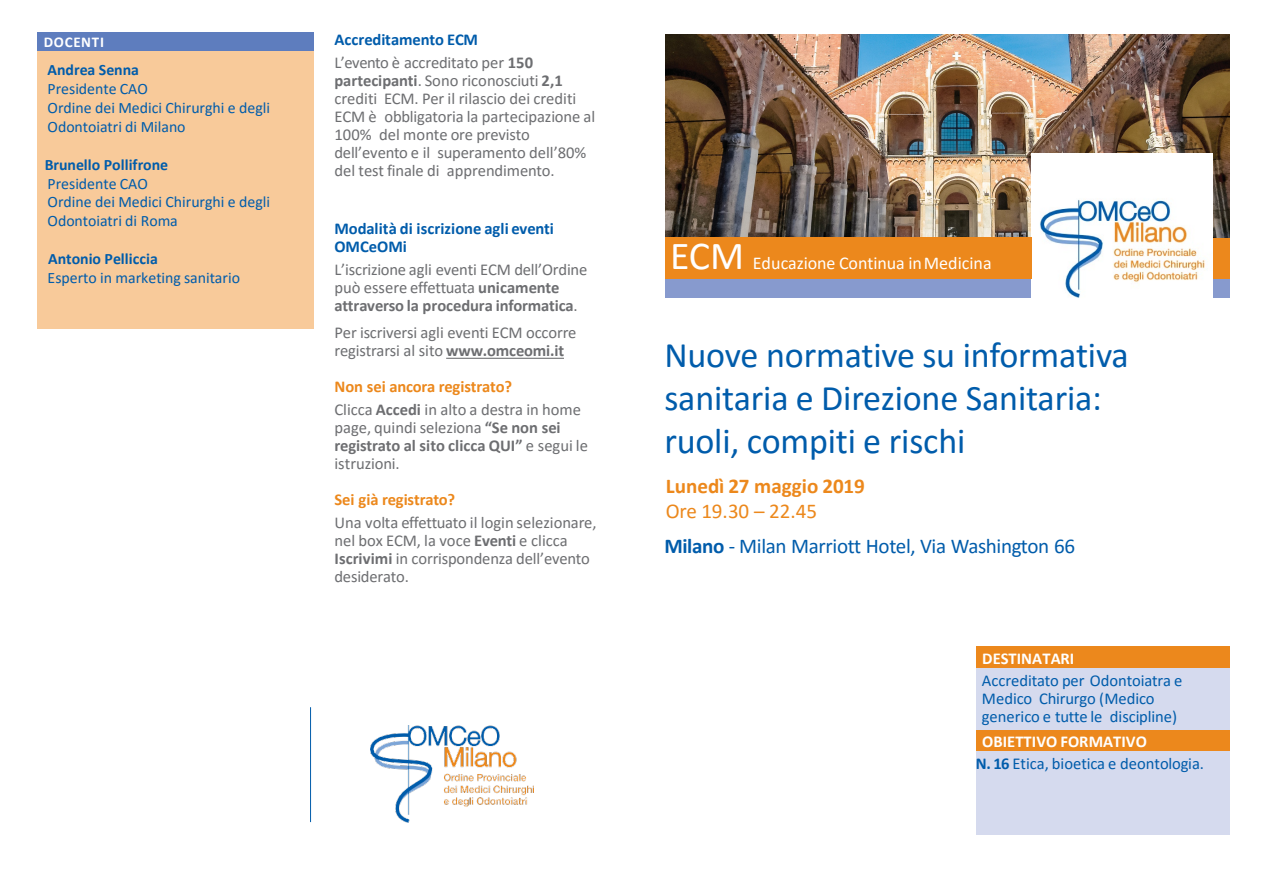
<style>
.page{position:relative;width:1264px;height:894px;background:#fff}
.page>*{position:absolute;margin:0;border:0;box-sizing:border-box;transform-origin:0 0}
.t1{font:36px/43.2px "Calibri";letter-spacing:-.005em;color:#005cab}
.t2{font:21px "Calibri";letter-spacing:-.015em;color:#005cab}
.t3{font:700 21px/25.2px "Calibri";color:#ec881c}
.t4{font:18px "Calibri";color:#fff}
.t5{font:16.5px/18px "Calibri";letter-spacing:-.01em;color:#6d6e71}
.t6{font:16.5px/18px "Calibri";letter-spacing:-.005em;color:#005cab}
.t7{font:700 16.5px/18px "Calibri";letter-spacing:-.005em;color:#005cab}
.t8{font:700 16.5px "Calibri";letter-spacing:-.005em;color:#ec881c}
.t9{font:700 16.5px "Calibri";color:#fff}
.t10{font:15.9px/18.9px "Calibri";color:#005cab}
.t11{font:700 15.9px "Calibri";letter-spacing:-.005em;color:#005cab}
.t12{font:700 15px "Calibri";letter-spacing:.045em;color:#fff}
.s1{font-weight:700}
.s2{font-size:39.75px}
.s3{font-weight:400}
</style>
<div class="page">
<div style="left:1212px;top:278px;width:17px;height:20px;background:#879ace"></div>
<div style="left:665px;top:278px;width:366px;height:20px;background:#879ace"></div>
<div style="left:1212px;top:237px;width:17px;height:41px;background:#ec881c"></div>
<img style="left:665px;top:34px;width:564px;height:203px">
<img style="left:1031px;top:153px;width:181px;height:145px">
<img style="left:370px;top:725px;width:163px;height:97px">
<div style="left:665px;top:237px;width:366px;height:41px;background:#ec881c"></div>
<svg style="left:446px;top:357px;width:118px;height:2px"></svg>
<div style="left:975px;top:646px;width:254px;height:22px;background:#ec881c"></div>
<div style="left:975px;top:668px;width:254px;height:61px;background:#d5daee"></div>
<div style="left:975px;top:729px;width:254px;height:22px;background:#ec881c"></div>
<div style="left:975px;top:751px;width:254px;height:83px;background:#d5daee"></div>
<hr style="left:310px;top:707px;width:1px;height:114px;background:#005cab">
<div style="left:37px;top:33px;width:277px;height:18px;background:#5e7dbe"></div>
<div style="left:37px;top:51px;width:277px;height:278px;background:#f8ca9a"></div>
<p class="t12" style="left:44px;top:32px;width:62px">DOCENTI</p>
<p class="t11" style="left:48px;top:58px;width:93px">Andrea Senna</p>
<p class="t10" style="left:48px;top:79px;width:102px">Presidente CAO</p>
<p class="t10" style="left:48px;top:98px;width:224px">Ordine dei Medici Chirurghi e degli<br>Odontoiatri di Milano</p>
<p class="t11" style="left:45px;top:153px;width:125px">Brunello Pollifrone</p>
<p class="t10" style="left:48px;top:173px;width:102px">Presidente CAO</p>
<p class="t10" style="left:48px;top:192px;width:224px">Ordine dei Medici Chirurghi e degli<br>Odontoiatri di Roma</p>
<p class="t11" style="left:48px;top:247px;width:111px">Antonio Pelliccia</p>
<p class="t10" style="left:48px;top:268px;width:194px">Esperto in marketing sanitario</p>
<p class="t7" style="left:334px;top:30px;width:145px">Accreditamento ECM</p>
<p class="t5" style="left:334px;top:53px;width:262px">L’evento è accreditato per <span class="s1">150 partecipanti</span>. Sono riconosciuti <span class="s1">2,1 </span>crediti ECM. Per il rilascio dei crediti ECM è obbligatoria la partecipazione al 100% del monte ore previsto dell’evento e il superamento dell’80% del test finale di apprendimento.</p>
<p class="t7" style="left:334px;top:219px;width:221px">Modalità di iscrizione agli eventi<br>OMCeOMi</p>
<p class="t5" style="left:334px;top:260px;width:254px">L’iscrizione agli eventi ECM dell’Ordine può essere effettuata <span class="s1">unicamente attraverso la procedura informatica</span>.</p>
<p class="t5" style="left:334px;top:323px;width:243px">Per iscriversi agli eventi ECM occorre registrarsi al sito <span class="s1">www.omceomi.it</span></p>
<p class="t8" style="left:334px;top:375px;width:179px">Non sei ancora registrato?</p>
<p class="t5" style="left:334px;top:399px;width:255px">Clicca <span class="s1">Accedi</span> in alto a destra in home page, quindi seleziona <span class="s1">“Se non sei registrato al sito clicca QUI”</span> e segui le istruzioni.</p>
<p class="t8" style="left:334px;top:488px;width:122px">Sei già registrato?</p>
<p class="t5" style="left:334px;top:512px;width:264px">Una volta effettuato il login selezionare, nel box ECM, la voce <span class="s1">Eventi</span> e clicca <span class="s1">Iscrivimi</span> in corrispondenza dell’evento desiderato.</p>
<p class="t4" style="left:670px;top:250px;width:323px"><span class="s2">ECM</span> Educazione Continua inMedicina</p>
<p class="t1" style="left:664px;top:332px;width:465px">Nuove normative su informativa sanitaria e Direzione Sanitaria:</p>
<p class="t1" style="left:664px;top:418px;width:302px">ruoli, compiti e rischi</p>
<p class="t3" style="left:665px;top:472px;width:200px">Lunedì 27 maggio 2019<br><span class="s3">Ore 19.30 – 22.45</span></p>
<p class="t2" style="left:664px;top:531px;width:412px"><span class="s1">Milano</span> - Milan Marriott Hotel, Via Washington 66</p>
<p class="t9" style="left:982px;top:646px;width:94px">DESTINATARI</p>
<p class="t6" style="left:981px;top:670px;width:202px">Accreditato per Odontoiatra e<br>Medico Chirurgo (Medico generico e tutte le discipline)</p>
<p class="t9" style="left:981px;top:729px;width:166px">OBIETTIVO FORMATIVO</p>
<p class="t6" style="left:975px;top:753px;width:229px"><span class="s1">N. 16</span> Etica, bioetica e deontologia.</p>
</div>
